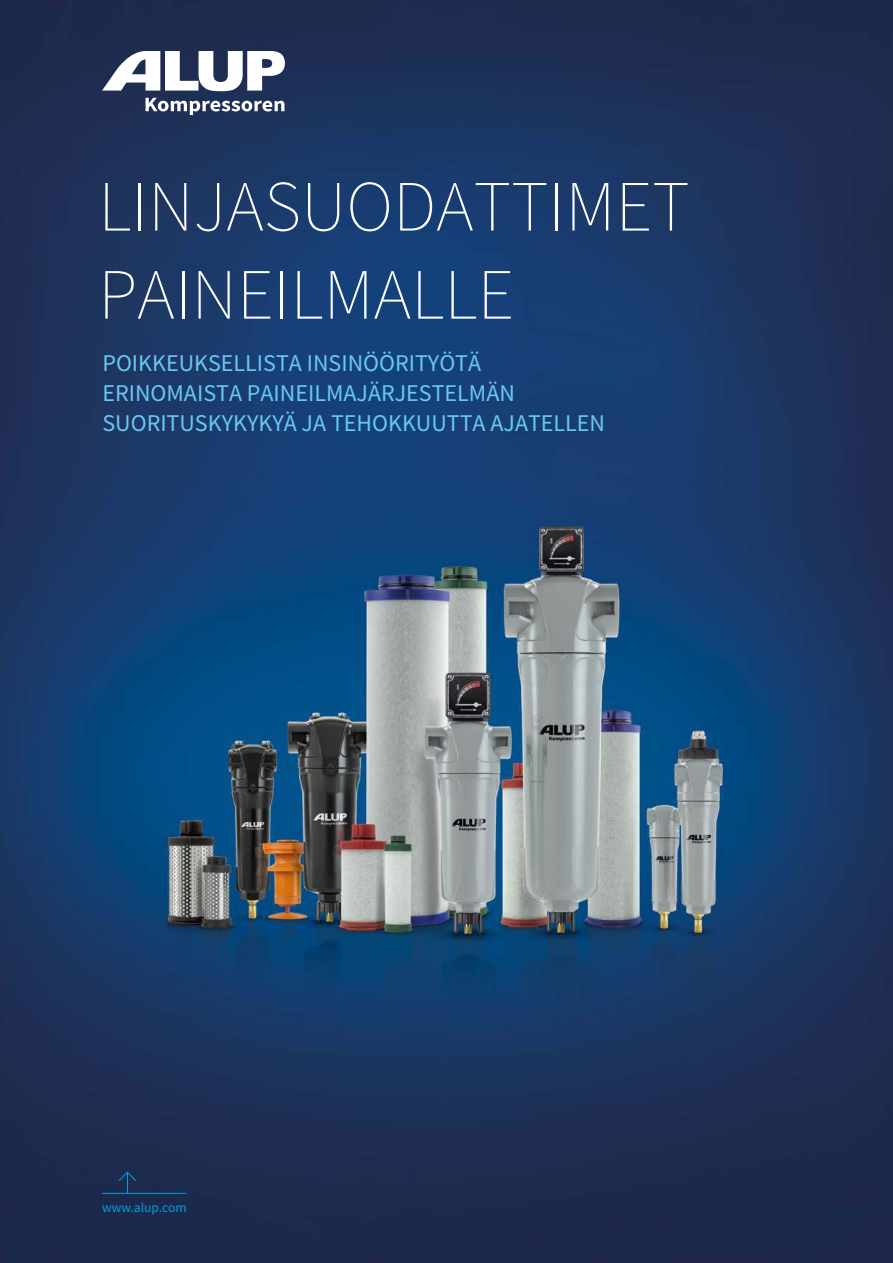
<style>
.page{position:relative;width:893px;height:1263px;background:#fff}
.page>*{position:absolute;margin:0;border:0;box-sizing:border-box;transform-origin:0 0}
.t1{font:200 72px/88.1px "Source Sans Pro";color:#fff}
.t2{font:24px/30px "Source Sans Pro";color:#69c8f3}
.t3{font:13.5px "Source Sans Pro";color:#00a0de}
</style>
<div class="page">
<img style="left:0;top:0;width:893px;height:1263px">
<svg style="left:118px;top:1171px;width:18px;height:22px"></svg>
<hr style="left:102px;top:1193px;width:84px;height:1px;background:#00a0de">
<svg style="left:102px;top:51px;width:183px;height:40px"></svg>
<svg style="left:146px;top:98px;width:138px;height:17px"></svg>
<h1 class="t1" style="left:98px;top:163px;width:593px">LINJASUODATTIMET<br>PAINEILMALLE</h1>
<p class="t2" style="left:102px;top:348px;width:504px">POIKKEUKSELLISTA INSINÖÖRITYÖTÄ<br>ERINOMAISTA PAINEILMAJÄRJESTELMÄN<br>SUORITUSKYKYKYÄ JA TEHOKKUUTTA AJATELLEN</p>
<p class="t3" style="left:102px;top:1202px;width:86px">www.alup.com</p>
</div>
